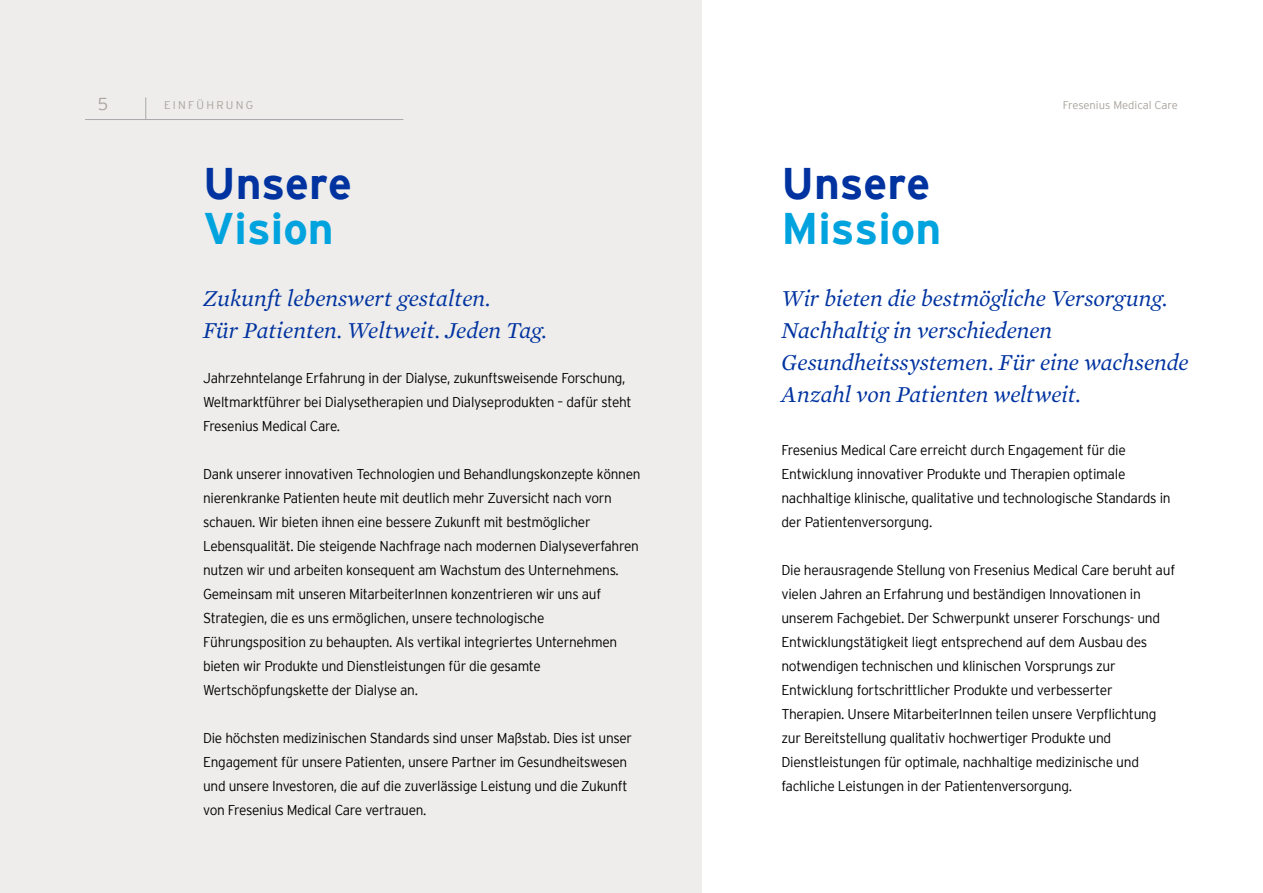
<style>
.page{position:relative;width:1263px;height:893px;background:#fff}
.page>*{position:absolute;margin:0;border:0;box-sizing:border-box;transform-origin:0 0}
.t1{font:700 44.25px "Interstate FRESENIUS Bold";color:#00a3de}
.t2{font:700 44.25px "Interstate FRESENIUS Bold";color:#0033a0}
.t3{font:italic 23.25px/32.2px "Mercury Text G1";letter-spacing:-.005em;color:#0033a0}
.t4{font:300 17.25px "Interstate FRESENIUS Light";color:#a8a39d}
.t5{font:300 14.25px/24px "Interstate FRESENIUS Light";letter-spacing:-.02em;color:#000;scale:.96 1}
.t6{font:300 14.25px/24px "Interstate FRESENIUS Light";letter-spacing:-.02em;color:#000}
.t7{font:300 11.25px "Interstate FRESENIUS Light";color:#a8a39d}
.t8{font:300 11.25px "Interstate FRESENIUS Light";letter-spacing:.2em;color:#a8a39d}
</style>
<div class="page">
<div style="left:0;top:0;width:701px;height:893px;background:#eeedeb"></div>
<hr style="left:85px;top:119px;width:318px;height:1px;background:#a7a9ac">
<svg style="left:145px;top:97px;width:1px;height:22px"></svg>
<p class="t4" style="left:98px;top:94px;width:12px">5</p>
<p class="t8" style="left:164px;top:99px;width:91px">EINFÜHRUNG</p>
<p class="t7" style="left:1063px;top:99px;width:117px">Fresenius Medical Care</p>
<h1 class="t2" style="left:203px;top:159px;width:150px">Unsere</h1>
<h1 class="t1" style="left:203px;top:203px;width:132px">Vision</h1>
<h1 class="t2" style="left:781px;top:159px;width:150px">Unsere</h1>
<h1 class="t1" style="left:781px;top:203px;width:161px">Mission</h1>
<h2 class="t3" style="left:203px;top:281px;width:345px">Zukunft lebenswert gestalten.<br>Für Patienten. Weltweit. Jeden Tag.</h2>
<h2 class="t3" style="left:781px;top:281px;width:409px">Wir bieten die bestmögliche Versorgung.<br>Nachhaltig in verschiedenen Gesundheitssystemen. Für eine wachsende Anzahl von Patienten weltweit.</h2>
<p class="t5" style="left:203px;top:366px;width:448px">Jahrzehntelange Erfahrung in der Dialyse, zukunftsweisende Forschung,<br>Weltmarktführer bei Dialysetherapien und Dialyseprodukten – dafür steht<br>Fresenius Medical Care.</p>
<p class="t5" style="left:203px;top:462px;width:457px">Dank unserer innovativen Technologien und Behandlungskonzepte können nierenkranke Patienten heute mit deutlich mehr Zuversicht nach vorn schauen. Wir bieten ihnen eine bessere Zukunft mit bestmöglicher Lebensqualität. Die steigende Nachfrage nach modernen Dialyseverfahren nutzen wir und arbeiten konsequent am Wachstum des Unternehmens.<br>Gemeinsam mit unseren MitarbeiterInnen konzentrieren wir uns auf Strategien, die es uns ermöglichen, unsere technologische Führungsposition zu behaupten. Als vertikal integriertes Unternehmen bieten wir Produkte und Dienstleistungen für die gesamte Wertschöpfungskette der Dialyse an.</p>
<p class="t5" style="left:203px;top:726px;width:448px">Die höchsten medizinischen Standards sind unser Maßstab. Dies ist unser Engagement für unsere Patienten, unsere Partner im Gesundheitswesen und unsere Investoren, die auf die zuverlässige Leistung und die Zukunft von Fresenius Medical Care vertrauen.</p>
<p class="t6" style="left:781px;top:438px;width:391px">Fresenius Medical Care erreicht durch Engagement für die Entwicklung innovativer Produkte und Therapien optimale nachhaltige klinische, qualitative und technologische Standards in der Patientenversorgung.</p>
<p class="t6" style="left:781px;top:558px;width:395px">Die herausragende Stellung von Fresenius Medical Care beruht auf vielen Jahren an Erfahrung und beständigen Innovationen in unserem Fachgebiet. Der Schwerpunkt unserer Forschungs- und Entwicklungstätigkeit liegt entsprechend auf dem Ausbau des notwendigen technischen und klinischen Vorsprungs zur Entwicklung fortschrittlicher Produkte und verbesserter Therapien. Unsere MitarbeiterInnen teilen unsere Verpflichtung zur Bereitstellung qualitativ hochwertiger Produkte und Dienstleistungen für optimale, nachhaltige medizinische und fachliche Leistungen in der Patientenversorgung.</p>
</div>
